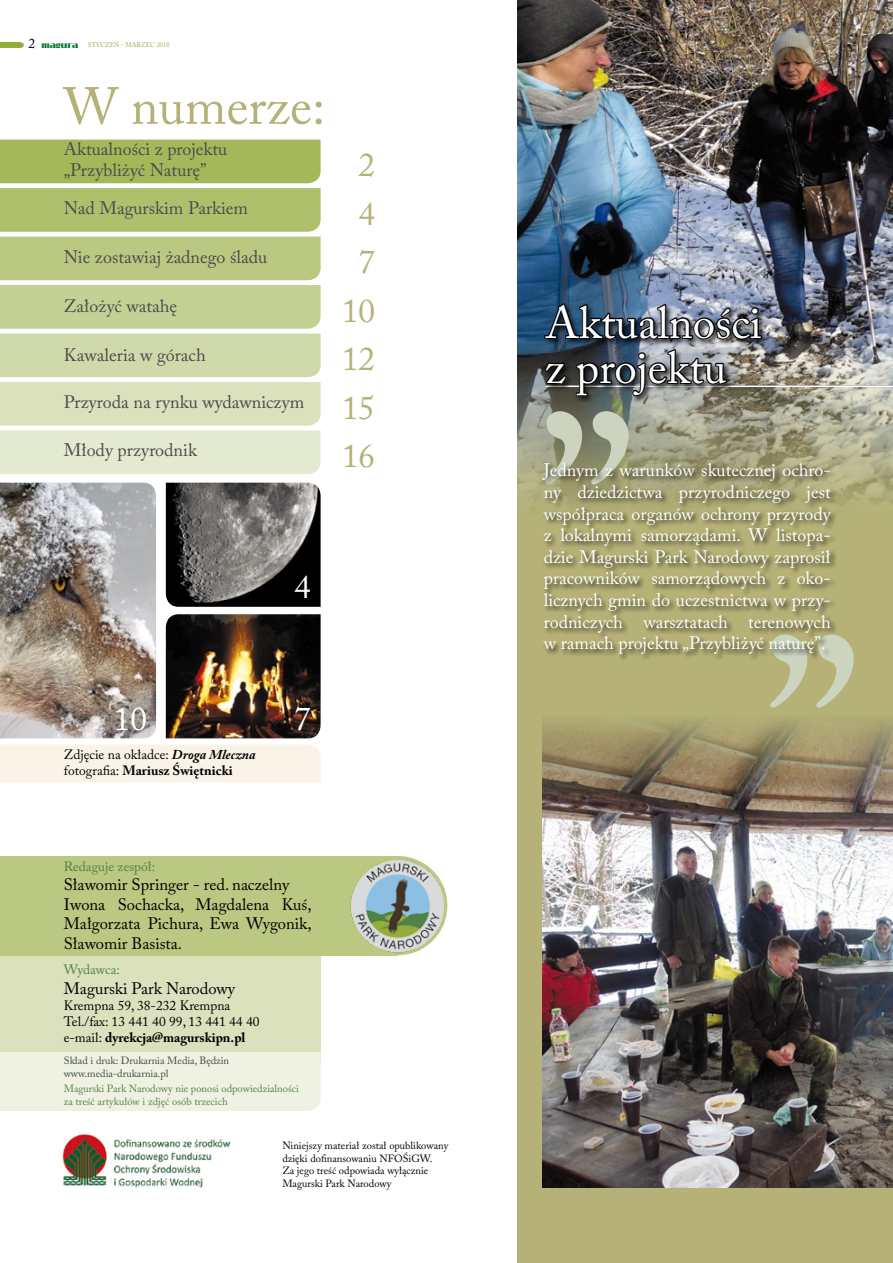
<style>
.page{position:relative;width:893px;height:1263px;background:#fff}
.page>*{position:absolute;margin:0;border:0;box-sizing:border-box;transform-origin:0 0}
.t1{font:51.75px "Adobe Caslon Pro";color:#b5b177}
.t2{font:45px/45px "Adobe Caslon Pro";color:#fff}
.t3{font:33px/48.4px "Adobe Caslon Pro";color:#b5b177;text-align:center}
.t4{font:33px "Adobe Caslon Pro";color:#fff}
.t5{font:18px/21.6px "Adobe Caslon Pro";color:#fff;text-align:justify}
.t6{font:18px/21px "Adobe Caslon Pro";color:#4b4b4d}
.t7{font:16.5px/19.5px "Adobe Caslon Pro";color:#000}
.t8{font:13.5px/16.2px "Adobe Caslon Pro";color:#000}
.t9{font:13.5px "Adobe Caslon Pro";color:#518346}
.t10{font:10.5px/12.6px "Adobe Caslon Pro";color:#000}
.t11{font:10.5px/12.6px "Adobe Caslon Pro";color:#518346}
.t12{font:10.5px/12.6px "Adobe Caslon Pro";color:#3e4d43}
.t13{font:6.75px "Adobe Caslon Pro";letter-spacing:.015em;color:#95ad3c;scale:.95 1}
.s1{font-size:13.5px;color:#000}
.s2{font-family:"Broadway";font-weight:700;font-size:8.25px;color:#007731}
.s3{font-weight:700;font-style:italic}
.s4{font-weight:700}
</style>
<div class="page">
<div style="left:0;top:43px;width:21px;height:5px;background:#95ad3c"></div>
<svg style="left:21px;top:43px;width:3px;height:5px"></svg>
<div style="left:517px;top:0;width:376px;height:1263px;background:#b5b177"></div>
<img style="left:517px;top:0;width:376px;height:505px">
<img style="left:542px;top:719px;width:351px;height:468px">
<img style="left:62px;top:1134px;width:169px;height:54px">
<div style="left:0;top:948px;width:321px;height:116px;background:#dae1bc"></div>
<div style="left:0;top:744px;width:321px;height:38px;background:#faf3e8"></div>
<svg style="left:0;top:140px;width:321px;height:334px;background:#c9d49e"></svg>
<img style="left:166px;top:483px;width:155px;height:124px">
<img style="left:166px;top:614px;width:155px;height:124px">
<img style="left:0;top:483px;width:156px;height:255px">
<div style="left:0;top:856px;width:397px;height:99px;background:#bac881"></div>
<div style="left:0;top:1052px;width:321px;height:59px;background:#eff2e2"></div>
<img style="left:339px;top:856px;width:109px;height:100px">
<svg style="left:770px;top:636px;width:84px;height:72px"></svg>
<svg style="left:545px;top:411px;width:84px;height:50px;background:#a7ad97"></svg>
<div style="left:541px;top:461px;width:297px;height:200px;background:#000;opacity:.75"></div>
<hr style="left:546px;top:385px;width:347px;height:2px;background:#fff">
<div style="left:543px;top:302px;width:226px;height:101px;background:#000;opacity:.75"></div>
<img style="left:543px;top:279px;width:220px;height:118px">
<p class="t13" style="left:29px;top:41px;width:150px"><span class="s1">2</span> <span class="s2">magura</span> styczeń - marzec 2018</p>
<h1 class="t1" style="left:64px;top:76px;width:263px">W numerze:</h1>
<p class="t6" style="left:64px;top:139px;width:165px">Aktualności z projektu „Przybliżyć Naturę”</p>
<p class="t6" style="left:64px;top:197px;width:186px">Nad Magurskim Parkiem</p>
<p class="t6" style="left:64px;top:246px;width:205px">Nie zostawiaj żadnego śladu</p>
<p class="t6" style="left:64px;top:295px;width:115px">Założyć watahę</p>
<p class="t6" style="left:64px;top:344px;width:143px">Kawaleria w górach</p>
<p class="t6" style="left:64px;top:391px;width:242px">Przyroda na rynku wydawniczym</p>
<p class="t6" style="left:64px;top:440px;width:135px">Młody przyrodnik</p>
<h3 class="t3" style="left:359px;top:141px;width:18px">2</h3>
<h3 class="t3" style="left:359px;top:189px;width:18px">4</h3>
<h3 class="t3" style="left:342px;top:238px;width:34px">7<br>10<br>12<br>15<br>16</h3>
<h3 class="t4" style="left:294px;top:567px;width:18px">4</h3>
<h3 class="t4" style="left:114px;top:699px;width:34px">10</h3>
<h3 class="t4" style="left:294px;top:699px;width:18px">7</h3>
<p class="t8" style="left:64px;top:746px;width:193px">Zdjęcie na okładce: <span class="s3">Droga Mleczna </span>fotografia: <span class="s4">Mariusz Świętnicki</span></p>
<p class="t9" style="left:64px;top:858px;width:93px">Redaguje zespół:</p>
<p class="t7" style="left:64px;top:875px;width:249px">Sławomir Springer - red. naczelny<br>Iwona Sochacka, Magdalena Kuś,<br>Małgorzata Pichura, Ewa Wygonik,<br>Sławomir Basista.</p>
<p class="t9" style="left:64px;top:961px;width:58px">Wydawca:</p>
<p class="t7" style="left:64px;top:978px;width:173px">Magurski Park Narodowy</p>
<p class="t8" style="left:64px;top:997px;width:197px">Krempna 59, 38-232 Krempna<br>Tel./fax: 13 441 40 99, 13 441 44 40 e-mail: <span class="s4">dyrekcja@magurskipn.pl</span></p>
<p class="t12" style="left:64px;top:1054px;width:167px">Skład i druk: Drukarnia Media, Będzin www.media-drukarnia.pl</p>
<p class="t11" style="left:64px;top:1082px;width:237px">Magurski Park Narodowy nie ponosi odpowiedzialności za treść artykułów i zdjęć osób trzecich</p>
<p class="t10" style="left:282px;top:1139px;width:168px">Niniejszy materiał został opublikowany dzięki dofinansowaniu NFOŚiGW.<br>Za jego treść odpowiada wyłącznie Magurski Park Narodowy</p>
<h2 class="t2" style="left:545px;top:300px;width:218px">Aktualności z projektu</h2>
<p class="t5" style="left:544px;top:459px;width:289px">Jednym z warunków skutecznej ochro&shy;ny dziedzictwa przyrodniczego jest współpraca organów ochrony przyrody z lokalnymi samorządami. W listopa&shy;dzie Magurski Park Narodowy zaprosił pracowników samorządowych z oko&shy;licznych gmin do uczestnictwa w przy&shy;rodniczych warsztatach terenowych w ramach projektu „Przybliżyć naturę”.</p>
</div>
